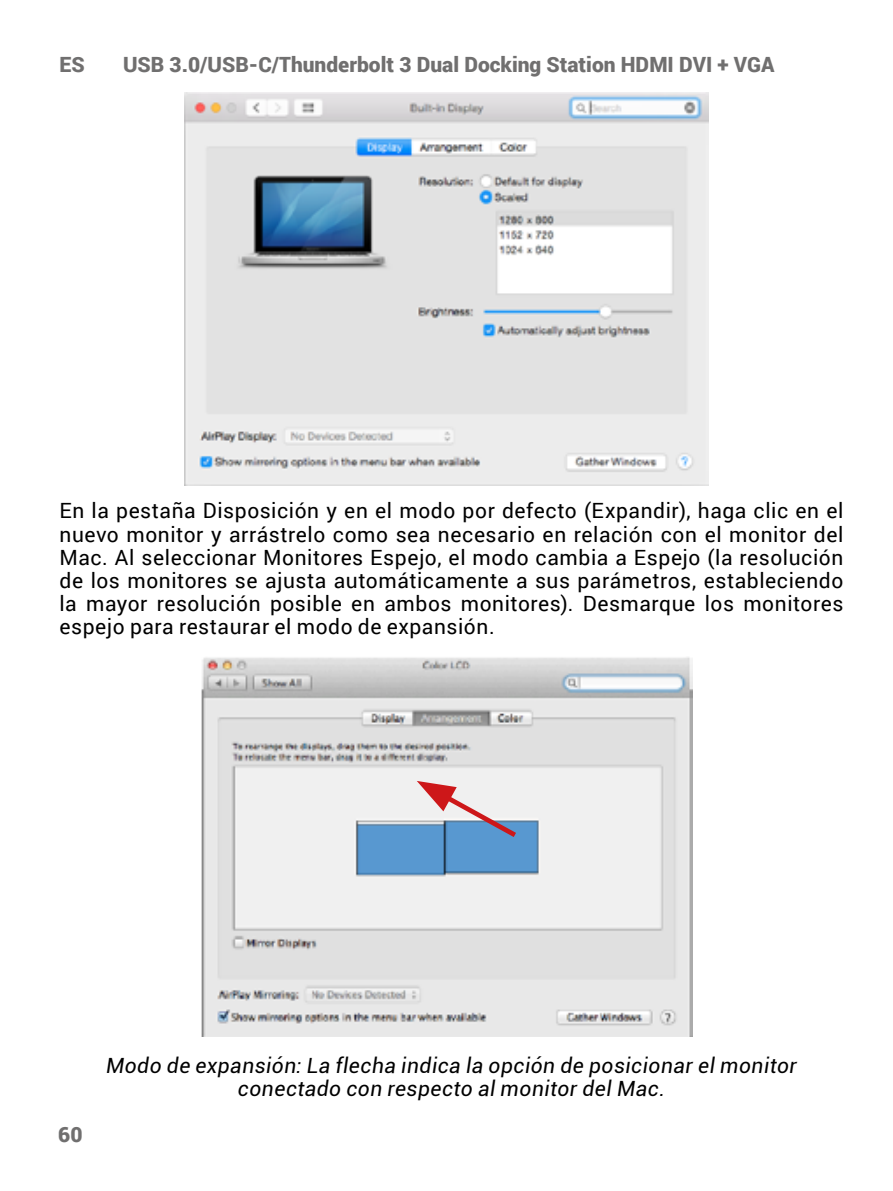
<style>
.page{position:relative;width:893px;height:1191px;background:#fff}
.page>*{position:absolute;margin:0;border:0;box-sizing:border-box;transform-origin:0 0}
.t1{font:21px/23.1px "Roboto";letter-spacing:.025em;color:#000;text-align:justify}
.t2{font:italic 21px/23.1px "Roboto";letter-spacing:.025em;color:#000;text-align:center}
.t3{font:900 21px "Roboto";color:#706f6f}
</style>
<div class="page">
<img style="left:201px;top:657px;width:491px;height:380px">
<svg style="left:417px;top:781px;width:104px;height:60px"></svg>
<img style="left:184px;top:92px;width:524px;height:394px">
<p class="t3" style="left:60px;top:49px;width:27px">ES</p>
<p class="t3" style="left:123px;top:49px;width:653px">USB 3.0/USB-C/Thunderbolt 3 Dual Docking Station HDMI DVI + VGA</p>
<p class="t1" style="left:60px;top:498px;width:785px">En la pestaña Disposición y en el modo por defecto (Expandir), haga clic en el nuevo monitor y arrástrelo como sea necesario en relación con el monitor del Mac. Al seleccionar Monitores Espejo, el modo cambia a Espejo (la resolución de los monitores se ajusta automáticamente a sus parámetros, estableciendo la mayor resolución posible en ambos monitores). Desmarque los monitores espejo para restaurar el modo de expansión.</p>
<p class="t3" style="left:58px;top:1120px;width:26px">60</p>
<p class="t2" style="left:106px;top:1053px;width:692px">Modo de expansión: La flecha indica la opción de posicionar el monitor conectado con respecto al monitor del Mac.</p>
</div>
